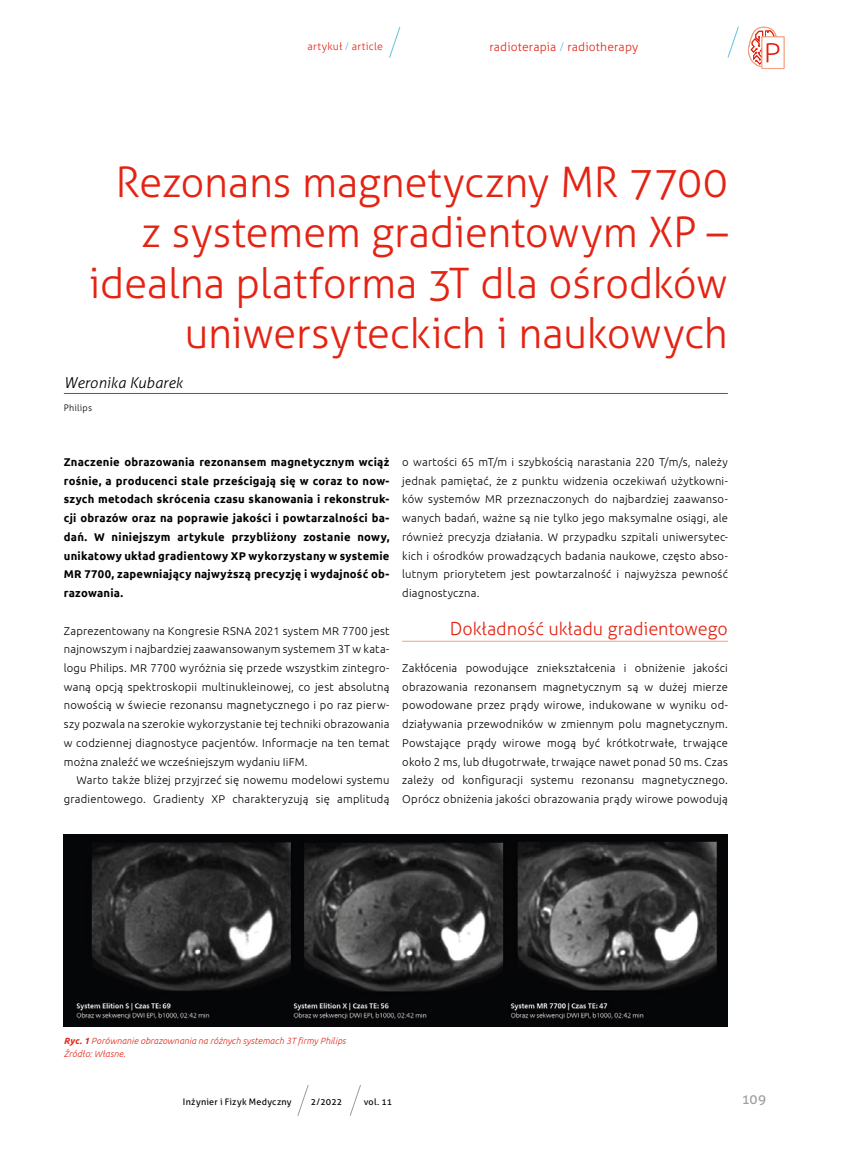
<style>
.page{position:relative;width:862px;height:1149px;background:#fff}
.page>*{position:absolute;margin:0;border:0;box-sizing:border-box;transform-origin:0 0}
.t1{font:300 42px/50.4px "Aller";letter-spacing:-.01em;color:#e42313;text-align:right}
.t2{font:300 18px "Aller";color:#e42313}
.t3{font:italic 300 15px "Aller";color:#000}
.t4{font:13.5px "Aller";color:#9d9d9c}
.t5{font:300 12px "Aller";letter-spacing:.015em;color:#e42313}
.t6{font:300 11.25px/18.8px "Ubuntu";letter-spacing:.02em;color:#000;text-align:justify}
.t7{font:700 11.25px/18.8px "Ubuntu";letter-spacing:.02em;color:#000;text-align:justify}
.t8{font:300 10.5px "Aller";letter-spacing:.025em;color:#e42313}
.t9{font:italic 300 9px/13.5px "Ubuntu";letter-spacing:.015em;color:#e42313}
.t10{font:9px "Aller";letter-spacing:.025em;color:#000}
.t11{font:300 9px "Aller";letter-spacing:.025em;color:#000}
.s1{color:#61c3d9}
.s2{font-weight:700}
</style>
<div class="page">
<svg style="left:297px;top:1085px;width:11px;height:30px"></svg>
<svg style="left:389px;top:26px;width:11px;height:32px"></svg>
<svg style="left:350px;top:1085px;width:10px;height:30px"></svg>
<svg style="left:727px;top:26px;width:53px;height:43px"></svg>
<hr style="left:402px;top:640px;width:325px;height:1px;background:#f49f7d">
<img style="left:64px;top:834px;width:663px;height:192px">
<hr style="left:64px;top:393px;width:663px;height:1px;background:#e42313">
<p class="t8" style="left:307px;top:40px;width:77px">artykuł <span class="s1">/</span> article</p>
<p class="t5" style="left:489px;top:40px;width:150px">radioterapia <span class="s1">/</span> radiotherapy</p>
<h1 class="t1" style="left:89px;top:157px;width:640px">Rezonans magnetyczny MR 7700 z systemem gradientowym XP – idealna platforma 3T dla ośrodków uniwersyteckich i naukowych</h1>
<h3 class="t3" style="left:64px;top:373px;width:120px">Weronika Kubarek</h3>
<p class="t11" style="left:64px;top:402px;width:30px">Philips</p>
<p class="t7" style="left:64px;top:452px;width:327px">Znaczenie obrazowania rezonansem magnetycznym wciąż rośnie, a producenci stale prześcigają się w coraz to now&shy;szych metodach skrócenia czasu skanowania i rekonstruk&shy;cji obrazów oraz na poprawie jakości i powtarzalności ba&shy;dań. W niniejszym artykule przybliżony zostanie nowy, unikatowy układ gradientowy XP wykorzystany w systemie MR 7700, zapewniający najwyższą precyzję i wydajność ob&shy;razowania.</p>
<p class="t6" style="left:64px;top:620px;width:327px">Zaprezentowany na Kongresie RSNA 2021 system MR 7700 jest najnowszym i najbardziej zaawansowanym systemem 3T w kata&shy;logu Philips. MR 7700 wyróżnia się przede wszystkim zintegro&shy;waną opcją spektroskopii multinukleinowej, co jest absolutną nowością w świecie rezonansu magnetycznego i po raz pierw&shy;szy pozwala na szerokie wykorzystanie tej techniki obrazowania w codziennej diagnostyce pacjentów. Informacje na ten temat można znaleźć we wcześniejszym wydaniu IiFM.</p>
<p class="t6" style="left:64px;top:770px;width:327px;text-align:right">Warto także bliżej przyjrzeć się nowemu modelowi systemu gradientowego. Gradienty XP charakteryzują się amplitudą</p>
<p class="t6" style="left:402px;top:452px;width:327px">o wartości 65 mT/m i szybkością narastania 220 T/m/s, należy jednak pamiętać, że z punktu widzenia oczekiwań użytkowni&shy;ków systemów MR przeznaczonych do najbardziej zaawanso&shy;wanych badań, ważne są nie tylko jego maksymalne osiągi, ale również precyzja działania. W przypadku szpitali uniwersytec&shy;kich i ośrodków prowadzących badania naukowe, często abso&shy;lutnym priorytetem jest powtarzalność i najwyższa pewność diagnostyczna.</p>
<h2 class="t2" style="left:449px;top:617px;width:279px">Dokładność układu gradientowego</h2>
<p class="t6" style="left:402px;top:658px;width:327px">Zakłócenia powodujące zniekształcenia i obniżenie jakości obrazowania rezonansem magnetycznym są w dużej mierze powodowane przez prądy wirowe, indukowane w wyniku od&shy;działywania przewodników w zmiennym polu magnetycznym.<br>Powstające prądy wirowe mogą być krótkotrwałe, trwające około 2 ms, lub długotrwałe, trwające nawet ponad 50 ms. Czas zależy od konfiguracji systemu rezonansu magnetycznego.<br>Oprócz obniżenia jakości obrazowania prądy wirowe powodują</p>
<p class="t9" style="left:64px;top:1033px;width:283px"><span class="s2">Ryc. 1</span> Porównanie obrazownania na różnych systemach 3T firmy Philips<br>Źródło: Własne.</p>
<p class="t10" style="left:183px;top:1095px;width:110px">Inżynier i Fizyk Medyczny</p>
<p class="t10" style="left:311px;top:1095px;width:33px">2/2022</p>
<p class="t10" style="left:363px;top:1095px;width:30px">vol. 11</p>
<p class="t4" style="left:741px;top:1090px;width:26px">109</p>
</div>
